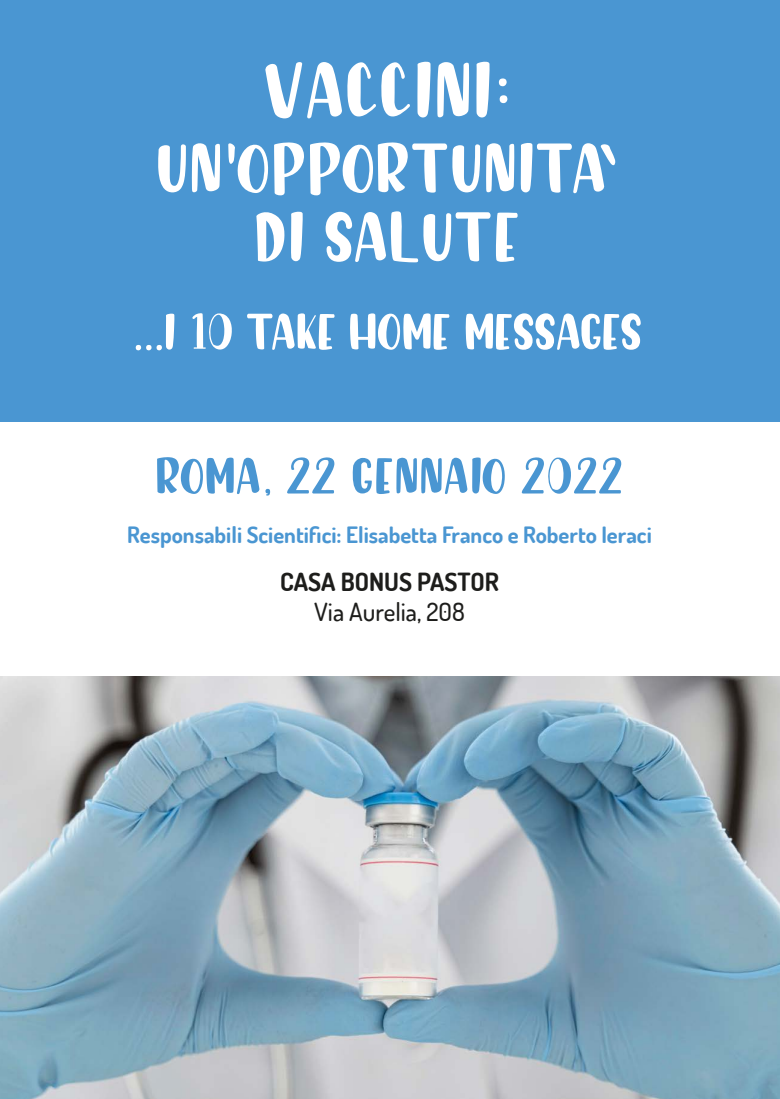
<style>
.page{position:relative;width:780px;height:1099px;background:#fff}
.page>*{position:absolute;margin:0;border:0;box-sizing:border-box;transform-origin:0 0}
.t1{font:77.5px "Sunday Morning";letter-spacing:.02em;color:#fff}
.t2{font:68.75px/68.8px "Sunday Morning";letter-spacing:.02em;color:#fff;text-align:center}
.t3{font:50px "Sunday Morning";color:#fff}
.t4{font:50px "Sunday Morning";letter-spacing:.02em;color:#4a96d2}
.t5{font:700 25px "Dosis";color:#1d1d1b}
.t6{font:500 25px "Dosis";color:#1d1d1b}
.t7{font:700 22.5px "Dosis";color:#4a96d2}
</style>
<div class="page">
<div style="left:0;top:0;width:780px;height:422px;background:#4a96d2"></div>
<img style="left:0;top:676px;width:780px;height:422px">
<h1 class="t1" style="left:265px;top:52px;width:247px">VACCINI:</h1>
<h2 class="t2" style="left:158px;top:132px;width:462px">UN’OPPORTUNITÀ`<br>DI SALUTE</h2>
<h3 class="t3" style="left:133px;top:307px;width:511px">...I 10 TAKE HOME MESSAGES</h3>
<h3 class="t4" style="left:156px;top:451px;width:469px">ROMA, 22 GENNAIO 2022</h3>
<p class="t7" style="left:127px;top:520px;width:526px">Responsabili Scientifici: Elisabetta Franco e Roberto Ieraci</p>
<p class="t5" style="left:280px;top:566px;width:220px">CASA BONUS PASTOR</p>
<p class="t6" style="left:314px;top:595px;width:152px">Via Aurelia, 208</p>
</div>
